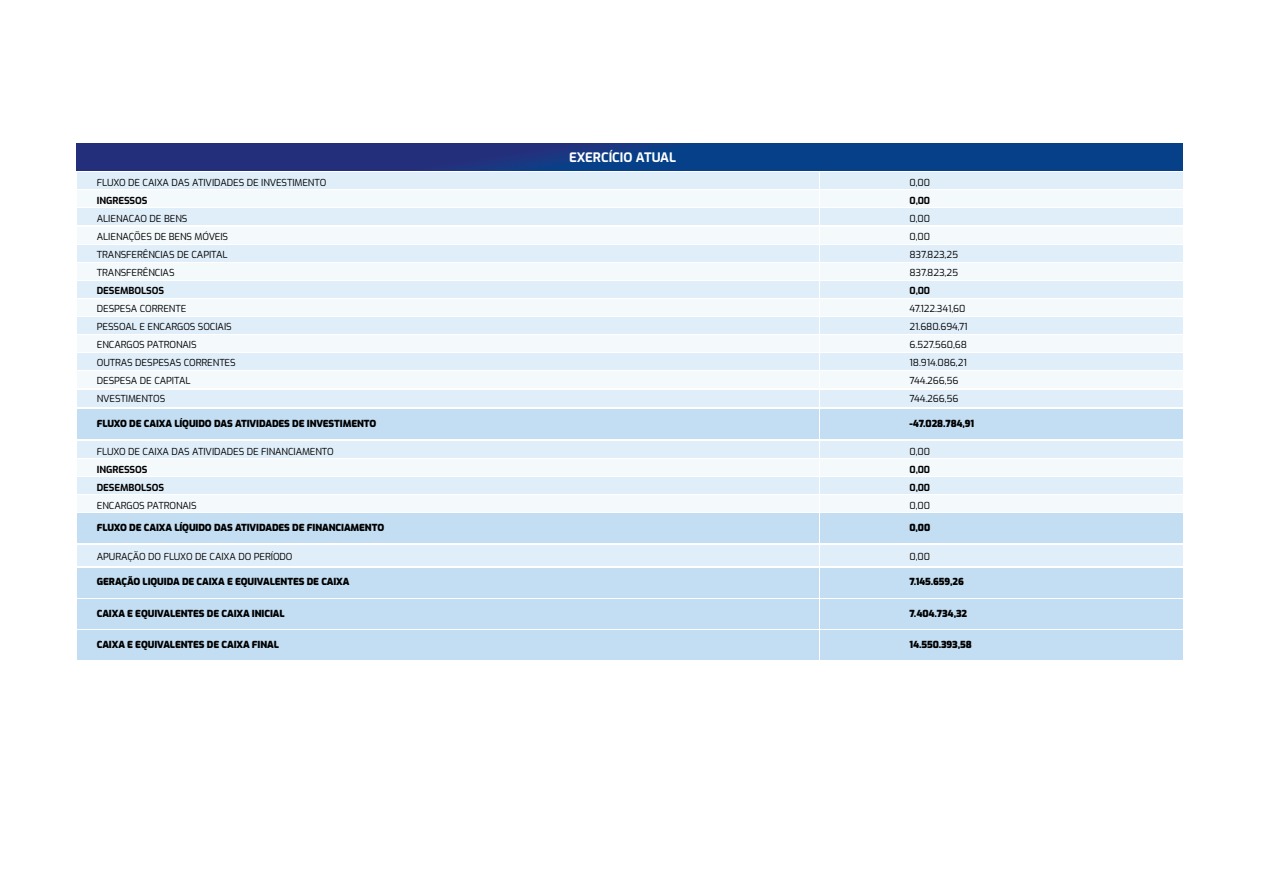
<style>
.page{position:relative;width:1263px;height:893px;background:#fff}
.page>*{position:absolute;margin:0;border:0;box-sizing:border-box;transform-origin:0 0}
.t1{font:700 13.05px "Exo";color:#fff}
.t2{font:9.6px/18px "Exo";letter-spacing:-.01em;color:#000}
.t3{font:900 9.6px "Exo";letter-spacing:-.01em;color:#000}
.t4{font:700 9.6px/18px "Exo";letter-spacing:-.01em;color:#000}
</style>
<div class="page">
<div style="left:77px;top:172px;width:741px;height:17px;background:#e0eef9"></div>
<div style="left:77px;top:545px;width:741px;height:21px;background:#e0eef9"></div>
<div style="left:77px;top:441px;width:741px;height:17px;background:#e0eef9"></div>
<div style="left:820px;top:172px;width:362px;height:17px;background:#e0eef9"></div>
<div style="left:820px;top:545px;width:362px;height:21px;background:#e0eef9"></div>
<div style="left:820px;top:441px;width:362px;height:17px;background:#e0eef9"></div>
<div style="left:77px;top:317px;width:741px;height:17px;background:#e0eef9"></div>
<div style="left:820px;top:317px;width:362px;height:17px;background:#e0eef9"></div>
<div style="left:77px;top:245px;width:741px;height:16px;background:#e0eef9"></div>
<div style="left:820px;top:245px;width:362px;height:16px;background:#e0eef9"></div>
<div style="left:77px;top:391px;width:741px;height:16px;background:#e0eef9"></div>
<div style="left:820px;top:391px;width:362px;height:16px;background:#e0eef9"></div>
<div style="left:77px;top:209px;width:741px;height:16px;background:#e0eef9"></div>
<div style="left:77px;top:477px;width:741px;height:17px;background:#e0eef9"></div>
<div style="left:820px;top:209px;width:362px;height:16px;background:#e0eef9"></div>
<div style="left:820px;top:477px;width:362px;height:17px;background:#e0eef9"></div>
<div style="left:77px;top:353px;width:741px;height:17px;background:#e0eef9"></div>
<div style="left:820px;top:353px;width:362px;height:17px;background:#e0eef9"></div>
<div style="left:77px;top:281px;width:741px;height:17px;background:#e0eef9"></div>
<div style="left:820px;top:281px;width:362px;height:17px;background:#e0eef9"></div>
<div style="left:77px;top:410px;width:741px;height:29px;background:#bddbf2"></div>
<div style="left:77px;top:514px;width:741px;height:29px;background:#bddbf2"></div>
<div style="left:77px;top:568px;width:741px;height:29px;background:#bddbf2"></div>
<div style="left:77px;top:599px;width:741px;height:29px;background:#bddbf2"></div>
<div style="left:77px;top:630px;width:741px;height:29px;background:#bddbf2"></div>
<div style="left:820px;top:410px;width:362px;height:29px;background:#bddbf2"></div>
<div style="left:820px;top:514px;width:362px;height:29px;background:#bddbf2"></div>
<div style="left:820px;top:568px;width:362px;height:29px;background:#bddbf2"></div>
<div style="left:820px;top:599px;width:362px;height:29px;background:#bddbf2"></div>
<div style="left:820px;top:630px;width:362px;height:29px;background:#bddbf2"></div>
<div style="left:77px;top:191px;width:741px;height:16px;background:#f4f9fc"></div>
<div style="left:77px;top:459px;width:741px;height:17px;background:#f4f9fc"></div>
<div style="left:820px;top:191px;width:362px;height:16px;background:#f4f9fc"></div>
<div style="left:820px;top:459px;width:362px;height:17px;background:#f4f9fc"></div>
<div style="left:77px;top:335px;width:741px;height:17px;background:#f4f9fc"></div>
<div style="left:820px;top:335px;width:362px;height:17px;background:#f4f9fc"></div>
<div style="left:77px;top:263px;width:741px;height:17px;background:#f4f9fc"></div>
<div style="left:820px;top:263px;width:362px;height:17px;background:#f4f9fc"></div>
<div style="left:77px;top:227px;width:741px;height:16px;background:#f4f9fc"></div>
<div style="left:77px;top:495px;width:741px;height:17px;background:#f4f9fc"></div>
<div style="left:820px;top:227px;width:362px;height:16px;background:#f4f9fc"></div>
<div style="left:820px;top:495px;width:362px;height:17px;background:#f4f9fc"></div>
<div style="left:77px;top:372px;width:741px;height:16px;background:#f4f9fc"></div>
<div style="left:820px;top:372px;width:362px;height:16px;background:#f4f9fc"></div>
<div style="left:77px;top:299px;width:741px;height:17px;background:#f4f9fc"></div>
<div style="left:820px;top:299px;width:362px;height:17px;background:#f4f9fc"></div>
<div style="left:77px;top:144px;width:1105px;height:26px;background:linear-gradient(to right,#2a2c7a,#00458c)"></div>
<h1 class="t1" style="left:569px;top:147px;width:109px">EXERCÍCIO ATUAL</h1>
<p class="t2" style="left:97px;top:173px;width:231px">FLUXO DE CAIXA DAS ATIVIDADES DE INVESTIMENTO</p>
<p class="t4" style="left:97px;top:191px;width:52px">INGRESSOS</p>
<p class="t2" style="left:97px;top:209px;width:133px">ALIENACAO DE BENS<br>ALIENAÇÕES DE BENS MÓVEIS<br>TRANSFERÊNCIAS DE CAPITAL<br>TRANSFERÊNCIAS</p>
<p class="t4" style="left:97px;top:281px;width:69px">DESEMBOLSOS</p>
<p class="t2" style="left:97px;top:299px;width:140px">DESPESA CORRENTE<br>PESSOAL E ENCARGOS SOCIAIS<br>ENCARGOS PATRONAIS<br>OUTRAS DESPESAS CORRENTES<br>DESPESA DE CAPITAL<br>NVESTIMENTOS</p>
<p class="t2" style="left:909px;top:173px;width:22px">0,00</p>
<p class="t4" style="left:909px;top:191px;width:22px">0,00</p>
<p class="t2" style="left:909px;top:209px;width:50px">0,00<br>0,00<br>837.823,25<br>837.823,25</p>
<p class="t4" style="left:909px;top:281px;width:22px">0,00</p>
<p class="t2" style="left:909px;top:299px;width:60px">47.122.341,60<br>21.680.694,71<br>6.527.560,68<br>18.914.086,21<br>744.266,56<br>744.266,56</p>
<p class="t3" style="left:97px;top:416px;width:281px">FLUXO DE CAIXA LÍQUIDO DAS ATIVIDADES DE INVESTIMENTO</p>
<p class="t3" style="left:909px;top:416px;width:66px">-47.028.784,91</p>
<p class="t2" style="left:97px;top:442px;width:239px">FLUXO DE CAIXA DAS ATIVIDADES DE FINANCIAMENTO</p>
<p class="t4" style="left:97px;top:460px;width:69px">INGRESSOS<br>DESEMBOLSOS</p>
<p class="t2" style="left:97px;top:496px;width:101px">ENCARGOS PATRONAIS</p>
<p class="t2" style="left:909px;top:442px;width:22px">0,00</p>
<p class="t4" style="left:909px;top:459px;width:22px">0,00<br>0,00</p>
<p class="t2" style="left:909px;top:496px;width:22px">0,00</p>
<p class="t3" style="left:97px;top:520px;width:289px">FLUXO DE CAIXA LÍQUIDO DAS ATIVIDADES DE FINANCIAMENTO</p>
<p class="t3" style="left:909px;top:520px;width:22px">0,00</p>
<p class="t2" style="left:97px;top:547px;width:197px">APURAÇÃO DO FLUXO DE CAIXA DO PERÍODO</p>
<p class="t2" style="left:909px;top:547px;width:22px">0,00</p>
<p class="t3" style="left:97px;top:574px;width:254px">GERAÇÃO LIQUIDA DE CAIXA E EQUIVALENTES DE CAIXA</p>
<p class="t3" style="left:97px;top:606px;width:189px">CAIXA E EQUIVALENTES DE CAIXA INICIAL</p>
<p class="t3" style="left:97px;top:637px;width:184px">CAIXA E EQUIVALENTES DE CAIXA FINAL</p>
<p class="t3" style="left:909px;top:574px;width:56px">7.145.659,26</p>
<p class="t3" style="left:909px;top:606px;width:59px">7.404.734,32</p>
<p class="t3" style="left:909px;top:637px;width:64px">14.550.393,58</p>
</div>
